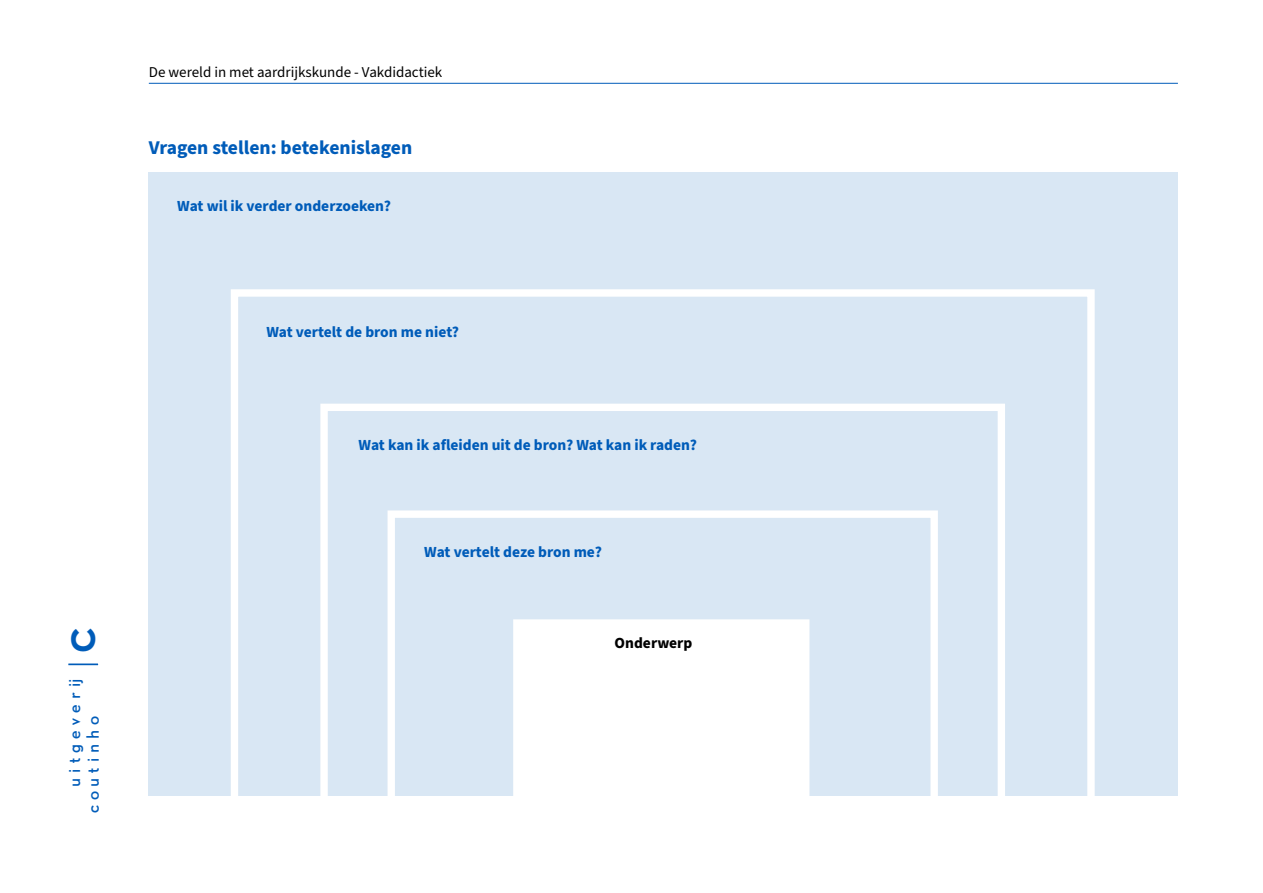
<style>
.page{position:relative;width:1263px;height:893px;background:#fff}
.page>*{position:absolute;margin:0;border:0;box-sizing:border-box;transform-origin:0 0}
.t1{font:49.8px "DTL Nobel ST";color:#005cb9}
.t2{font:700 19.5px "Source Sans Pro";color:#005cb9}
.t3{font:15.75px/18.6px "DTL Nobel ST";letter-spacing:.31em;color:#005cb9}
.t4{font:700 15.45px "Source Sans Pro";color:#005cb9}
.t5{font:700 15.45px "Source Sans Pro";color:#000}
.t6{font:15px "Source Sans Pro";color:#000}
</style>
<div class="page">
<div style="left:149px;top:172px;width:1029px;height:624px;background:#d9e7f4"></div>
<svg style="left:231px;top:289px;width:864px;height:507px"></svg>
<svg style="left:320px;top:404px;width:685px;height:392px"></svg>
<svg style="left:388px;top:510px;width:550px;height:286px"></svg>
<div style="left:513px;top:619px;width:296px;height:177px;background:#fff"></div>
<hr style="left:68px;top:663px;width:30px;height:2px;background:#005cb9">
<hr style="left:149px;top:83px;width:1029px;height:1px;background:#005cb9">
<p class="t6" style="left:149px;top:62px;width:295px">De wereld in met aardrijkskunde - Vakdidactiek</p>
<p class="t2" style="left:149px;top:135px;width:265px">Vragen stellen: betekenislagen</p>
<p class="t4" style="left:177px;top:195px;width:215px">Wat wil ik verder onderzoeken?</p>
<p class="t4" style="left:266px;top:321px;width:194px">Wat vertelt de bron me niet?</p>
<p class="t4" style="left:359px;top:434px;width:340px">Wat kan ik afleiden uit de bron? Wat kan ik raden?</p>
<p class="t4" style="left:424px;top:541px;width:179px">Wat vertelt deze bron me?</p>
<h1 class="t1" style="left:41px;top:652px;width:27px;rotate:-90deg">c</h1>
<p class="t5" style="left:615px;top:632px;width:79px">Onderwerp</p>
<p class="t3" style="left:64px;top:813px;width:136px;text-indent:26px;rotate:-90deg">uitgeverij coutinho</p>
</div>
